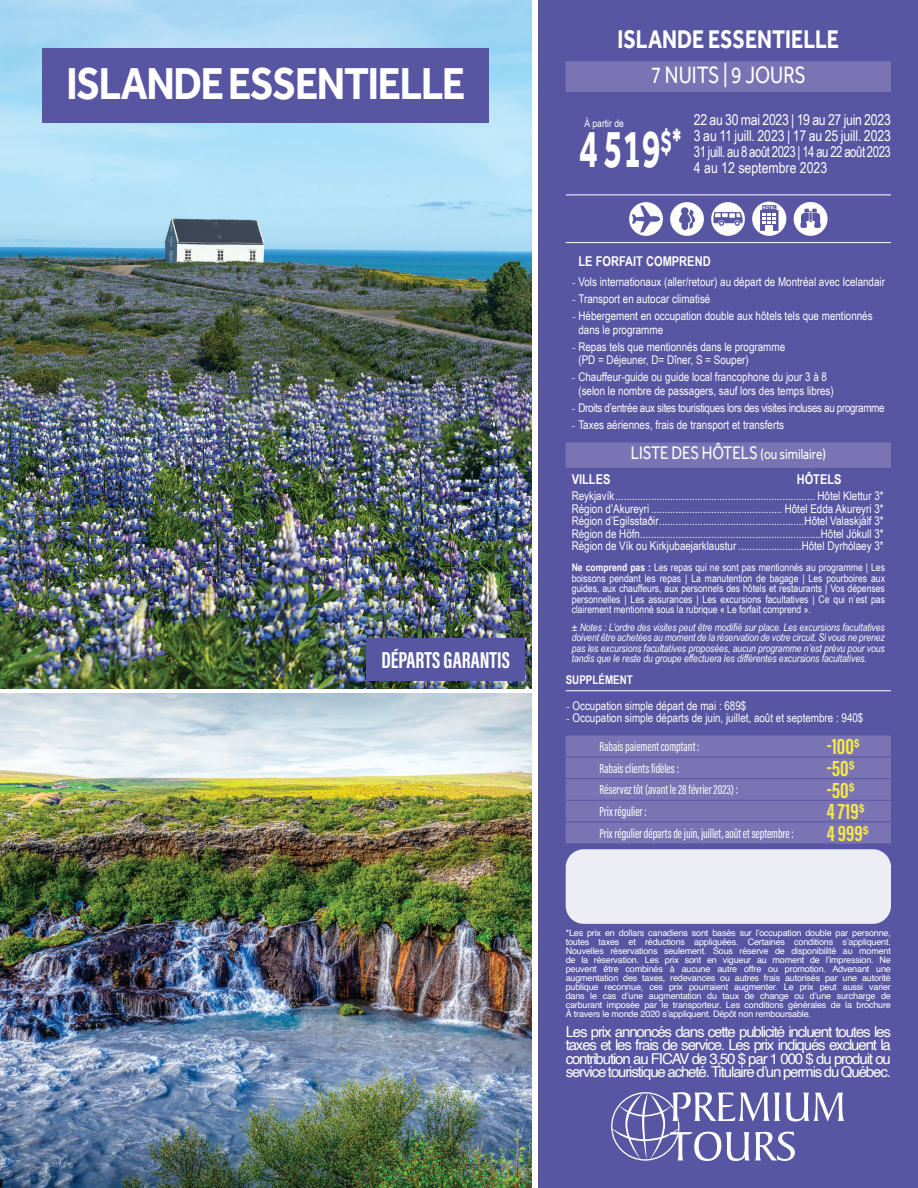
<style>
.page{position:relative;width:918px;height:1188px;background:#fff}
.page>*{position:absolute;margin:0;border:0;box-sizing:border-box;transform-origin:0 0}
.t1{font:700 55.65px "Effra";color:#fff;scale:.63 1}
.t2{font:700 45.9px "Effra";letter-spacing:-.03em;color:#fff;scale:.87 1}
.t3{font:700 26.25px "Effra";color:#fff;scale:.8 1}
.t4{font:24.3px "Effra";color:#fff;scale:.8 1}
.t5{font:700 23.7px "Acumin Pro Extra Cond";color:#fff}
.t6{font:700 22.5px "Acumin Pro Extra Cond";letter-spacing:.005em;color:#f4e747}
.t7{font:18.75px "Effra";color:#fff;scale:.8 1}
.t8{font:15px/13.5px "Helvetica";letter-spacing:-.075em;color:#fff;text-align:justify}
.t9{font:15px/15.8px "Arial Narrow";letter-spacing:-.03em;color:#fff;text-align:justify}
.t10{font:13.5px "Acumin Pro Extra Cond";color:#fff}
.t11{font:700 13.5px "Arial Narrow";color:#fff}
.t12{font:12px/12.5px "Arial Narrow";color:#fff}
.t13{font:12px "Arial Narrow";letter-spacing:-.025em;color:#fff}
.t14{font:700 12px "Arial Narrow";color:#fff}
.t15{font:10.5px/10.5px "Arial Narrow";color:#fff;text-align:justify}
.t16{font:italic 10.5px/10.5px "Arial Narrow";letter-spacing:-.005em;color:#fff;text-align:justify}
.t17{font:9px/9px "Helvetica";letter-spacing:-.02em;color:#fff;text-align:justify}
.s1{font-family:"Minion Pro"}
.s2{font-size:15px}
.s3{font-weight:700}
</style>
<div class="page">
<img style="left:0;top:0;width:532px;height:688px">
<div style="left:539px;top:0;width:379px;height:1188px;background:#5855a2"></div>
<svg style="left:566px;top:61px;width:325px;height:407px"></svg>
<hr style="left:566px;top:195px;width:122px;height:1px;background:#fff">
<hr style="left:688px;top:195px;width:203px;height:1px;background:#fff">
<hr style="left:566px;top:242px;width:122px;height:1px;background:#fff">
<hr style="left:688px;top:242px;width:203px;height:1px;background:#fff">
<svg style="left:629px;top:202px;width:34px;height:34px"></svg>
<div style="left:670px;top:202px;width:34px;height:34px;background:#fff;border-radius:50%"></div>
<svg style="left:679px;top:207px;width:16px;height:23px"></svg>
<svg style="left:711px;top:202px;width:34px;height:34px"></svg>
<svg style="left:752px;top:202px;width:34px;height:34px"></svg>
<svg style="left:794px;top:202px;width:34px;height:34px"></svg>
<hr style="left:566px;top:690px;width:325px;height:1px;background:#fff">
<svg style="left:611px;top:1092px;width:233px;height:69px"></svg>
<div style="left:566px;top:735px;width:325px;height:108px;background:#7a74b4"></div>
<hr style="left:566px;top:757px;width:234px;height:1px;background:#5855a2">
<hr style="left:800px;top:757px;width:91px;height:1px;background:#5855a2">
<hr style="left:566px;top:778px;width:234px;height:1px;background:#5855a2">
<hr style="left:800px;top:778px;width:91px;height:1px;background:#5855a2">
<hr style="left:566px;top:800px;width:234px;height:1px;background:#5855a2">
<hr style="left:800px;top:800px;width:91px;height:1px;background:#5855a2">
<hr style="left:566px;top:822px;width:234px;height:1px;background:#5855a2">
<hr style="left:800px;top:822px;width:91px;height:1px;background:#5855a2">
<div style="left:566px;top:849px;width:325px;height:75px;background:#ededf5;border-radius:18px"></div>
<img style="left:0;top:693px;width:532px;height:495px">
<div style="left:367px;top:638px;width:158px;height:43px;background:#5855a2"></div>
<div style="left:43px;top:48px;width:446px;height:75px;background:#5855a2"></div>
<h2 class="t2" style="left:67px;top:56px;width:460px">ISLANDE ESSENTIELLE</h2>
<h3 class="t5" style="left:381px;top:646px;width:130px">DÉPARTS GARANTIS</h3>
<h3 class="t3" style="left:618px;top:23px;width:278px">ISLANDE ESSENTIELLE</h3>
<h3 class="t4" style="left:651px;top:61px;width:195px">7 NUITS | 9 JOURS</h3>
<p class="t15" style="left:584px;top:118px;width:41px">À partir de</p>
<h1 class="t1" style="left:579px;top:116px;width:165px">4 519<sup>$*</sup></h1>
<p class="t9" style="left:694px;top:112px;width:198px">22 au 30 mai 2023 | 19 au 27 juin 2023<br>3 au 11 juill. 2023 | 17 au 25 juill. 2023<br>31 juill. au 8 août 2023 | 14 au 22 août 2023<br>4 au 12 septembre 2023</p>
<p class="t11" style="left:578px;top:251px;width:134px">LE FORFAIT COMPREND</p>
<p class="t12" style="left:572px;top:275px;width:315px"><span class="s1">-</span> Vols internationaux (aller/retour) au départ de Montréal avec Icelandair</p>
<p class="t12" style="left:572px;top:292px;width:140px"><span class="s1">-</span> Transport en autocar climatisé</p>
<p class="t12" style="left:578px;top:309px;width:296px;line-height:13.5px;text-indent:-7px"><span class="s1">-</span> Hébergement en occupation double aux hôtels tels que mentionnés dans le programme</p>
<p class="t12" style="left:578px;top:339px;width:208px;line-height:13.5px;text-indent:-7px"><span class="s1">-</span> Repas tels que mentionnés dans le programme (PD = Déjeuner, D= Dîner, S = Souper)</p>
<p class="t12" style="left:572px;top:370px;width:264px;line-height:13.5px;text-align:center"><span class="s1">-</span> Chauffeur-guide ou guide local francophone du jour 3 à 8 (selon le nombre de passagers, sauf lors des temps libres)</p>
<p class="t13" style="left:572px;top:399px;width:314px"><span class="s1">-</span> Droits d’entrée aux sites touristiques lors des visites incluses au programme</p>
<p class="t12" style="left:572px;top:418px;width:214px"><span class="s1">-</span> Taxes aériennes, frais de transport et transferts</p>
<h3 class="t7" style="left:631px;top:442px;width:245px">LISTE DES HÔTELS <span class="s2">(ou similaire)</span></h3>
<p class="t11" style="left:572px;top:470px;width:40px">VILLES</p>
<p class="t11" style="left:797px;top:470px;width:46px">HÔTELS</p>
<p class="t12" style="left:572px;top:489px;width:314px;text-align:justify">Reykjavík......................................................................... Hôtel Klettur 3* Région d’Akureyri ................................................ Hôtel Edda Akureyri 3* Région d’Egilsstaðir.....................................................Hôtel Valaskjálf 3* Région de Höfn..................................................................Hôtel Jökull 3* Région de Vík ou Kirkjubaejarklaustur .......................Hôtel Dyrhólaey 3*</p>
<p class="t15" style="left:572px;top:562px;width:315px"><span class="s3">Ne comprend pas :</span> Les repas qui ne sont pas mentionnés au programme | Les boissons pendant les repas | La manutention de bagage | Les pourboires aux guides, aux chauffeurs, aux personnels des hôtels et restaurants | Vos dépenses personnelles | Les assurances | Les excursions facultatives | Ce qui n’est pas clairement mentionné sous la rubrique « Le forfait comprend ».</p>
<p class="t16" style="left:572px;top:622px;width:315px">± Notes : L’ordre des visites peut être modifié sur place. Les excursions facultatives doivent être achetées au moment de la réservation de votre circuit. Si vous ne prenez pas les excursions facultatives proposées, aucun programme n’est prévu pour vous tandis que le reste du groupe effectuera les différentes excursions facultatives.</p>
<p class="t14" style="left:566px;top:671px;width:69px">SUPPLÉMENT</p>
<p class="t12" style="left:566px;top:699px;width:182px"><span class="s1">-</span> Occupation simple départ de mai : 689$</p>
<p class="t12" style="left:566px;top:711px;width:299px"><span class="s1">-</span> Occupation simple départs de juin, juillet, août et septembre : 940$</p>
<p class="t10" style="left:599px;top:738px;width:101px">Rabais paiement comptant :</p>
<h3 class="t6" style="left:827px;top:733px;width:35px">-100$</h3>
<p class="t10" style="left:599px;top:760px;width:81px">Rabais clients fidèles :</p>
<h3 class="t6" style="left:827px;top:755px;width:30px">-50$</h3>
<p class="t10" style="left:599px;top:782px;width:140px">Réservez tôt (avant le 28 février 2023) :</p>
<h3 class="t6" style="left:827px;top:776px;width:30px">-50$</h3>
<p class="t10" style="left:599px;top:803px;width:49px">Prix régulier :</p>
<h3 class="t6" style="left:827px;top:798px;width:39px">4 719$</h3>
<p class="t10" style="left:599px;top:825px;width:196px">Prix régulier départs de juin, juillet, août et septembre :</p>
<h3 class="t6" style="left:827px;top:820px;width:44px">4 999$</h3>
<p class="t17" style="left:566px;top:928px;width:327px">*Les prix en dollars canadiens sont basés sur l’occupation double par personne, toutes taxes et réductions appliquées. Certaines conditions s’appliquent.<br>Nouvelles réservations seulement. Sous réserve de disponibilité au moment de la réservation. Les prix sont en vigueur au moment de l’impression. Ne peuvent être combinés à aucune autre offre ou promotion. Advenant une augmentation des taxes, redevances ou autres frais autorisés par une autorité publique reconnue, ces prix pourraient augmenter. Le prix peut aussi varier dans le cas d’une augmentation du taux de change ou d’une surcharge de carburant imposée par le transporteur. Les conditions générales de la brochure À travers le monde 2020 s’appliquent. Dépôt non remboursable.</p>
<p class="t8" style="left:566px;top:1025px;width:327px">Les prix annoncés dans cette publicité incluent toutes les taxes et les frais de service. Les prix indiqués excluent la contribution au FICAV de 3,50 $ par 1 000 $ du produit ou service touristique acheté. Titulaire d’un permis du Québec.</p>
</div>
